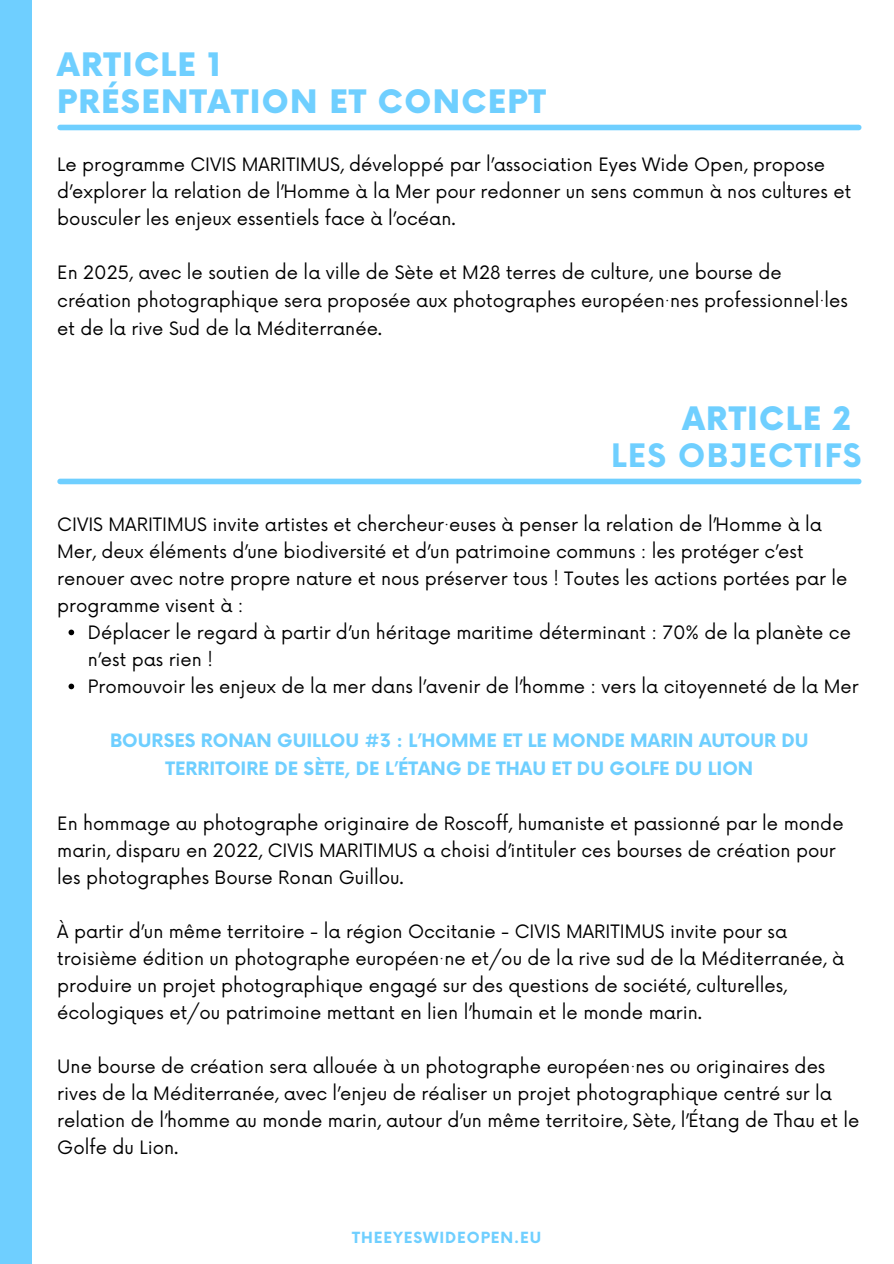
<style>
.page{position:relative;width:894px;height:1264px;background:#fff}
.page>*{position:absolute;margin:0;border:0;box-sizing:border-box;transform-origin:0 0}
.t1{font:900 31.5px/37.2px "Now";letter-spacing:.04em;color:#6fcfff}
.t2{font:700 31.5px/37.2px "Now";letter-spacing:.04em;color:#6fcfff}
.t3{font:18px/27px "Now";color:#000}
.t4{font:700 18px/28.2px "Now";color:#6fcfff;text-align:center}
.t5{font:700 15px "Now";letter-spacing:.06em;color:#6fcfff}
.s1{font-weight:900}
</style>
<div class="page">
<div style="left:60px;top:125px;width:798px;height:5px;background:#6fcfff"></div>
<div style="left:0;top:0;width:31px;height:1263px;background:#6fcfff"></div>
<div style="left:60px;top:478px;width:798px;height:6px;background:#6fcfff"></div>
<svg style="left:68px;top:629px;width:6px;height:6px"></svg>
<svg style="left:68px;top:683px;width:6px;height:6px"></svg>
<h1 class="t1" style="left:57px;top:48px;width:489px">ARTICLE 1<br>PRÉSENTATION ET CONCEPT</h1>
<p class="t3" style="left:57px;top:152px;width:795px">Le programme CIVIS MARITIMUS, développé par l’association Eyes Wide Open, propose d’explorer la relation de l’Homme à la Mer pour redonner un sens commun à nos cultures et bousculer les enjeux essentiels face à l’océan.</p>
<h3 class="t3" style="left:57px;top:259px;width:792px;line-height:28.2px">En 2025, avec le soutien de la ville de Sète et M28 terres de culture, une bourse de création photographique sera proposée aux photographes européen·nes professionnel·les et de la rive Sud de la Méditerranée.</h3>
<h1 class="t2" style="left:611px;top:402px;width:252px;text-indent:71px"><span class="s1">ARTICLE 2<br></span>LES OBJECTIFS</h1>
<p class="t3" style="left:57px;top:511px;width:791px">CIVIS MARITIMUS invite artistes et chercheur·euses à penser la relation de l’Homme à la Mer, deux éléments d’une biodiversité et d’un patrimoine communs : les protéger c’est renouer avec notre propre nature et nous préserver tous ! Toutes les actions portées par le programme visent à :</p>
<h3 class="t3" style="left:88px;top:619px;width:764px">Déplacer le regard à partir d’un héritage maritime déterminant : 70% de la planète ce n’est pas rien !</h3>
<p class="t3" style="left:88px;top:673px;width:772px">Promouvoir les enjeux de la mer dans l’avenir de l’homme : vers la citoyenneté de la Mer</p>
<p class="t4" style="left:110px;top:727px;width:700px">BOURSES RONAN GUILLOU #3 : L’HOMME ET LE MONDE MARIN AUTOUR DU<br>TERRITOIRE DE SÈTE, DE L’ÉTANG DE THAU ET DU GOLFE DU LION</p>
<h2 class="t3" style="left:57px;top:810px;width:787px">En hommage au photographe originaire de Roscoff, humaniste et passionné par le monde marin, disparu en 2022, CIVIS MARITIMUS a choisi d’intituler ces bourses de création pour les photographes Bourse Ronan Guillou.</h2>
<h3 class="t3" style="left:57px;top:918px;width:788px">À partir d’un même territoire - la région Occitanie - CIVIS MARITIMUS invite pour sa troisième édition un photographe européen·ne et/ou de la rive sud de la Méditerranée, à produire un projet photographique engagé sur des questions de société, culturelles, écologiques et/ou patrimoine mettant en lien l’humain et le monde marin.</h3>
<h3 class="t3" style="left:57px;top:1053px;width:803px">Une bourse de création sera allouée à un photographe européen·nes ou originaires des rives de la Méditerranée, avec l’enjeu de réaliser un projet photographique centré sur la relation de l’homme au monde marin, autour d’un même territoire, Sète, l’Étang de Thau et le Golfe du Lion.</h3>
<h3 class="t5" style="left:352px;top:1229px;width:190px">THEEYESWIDEOPEN.EU</h3>
</div>
